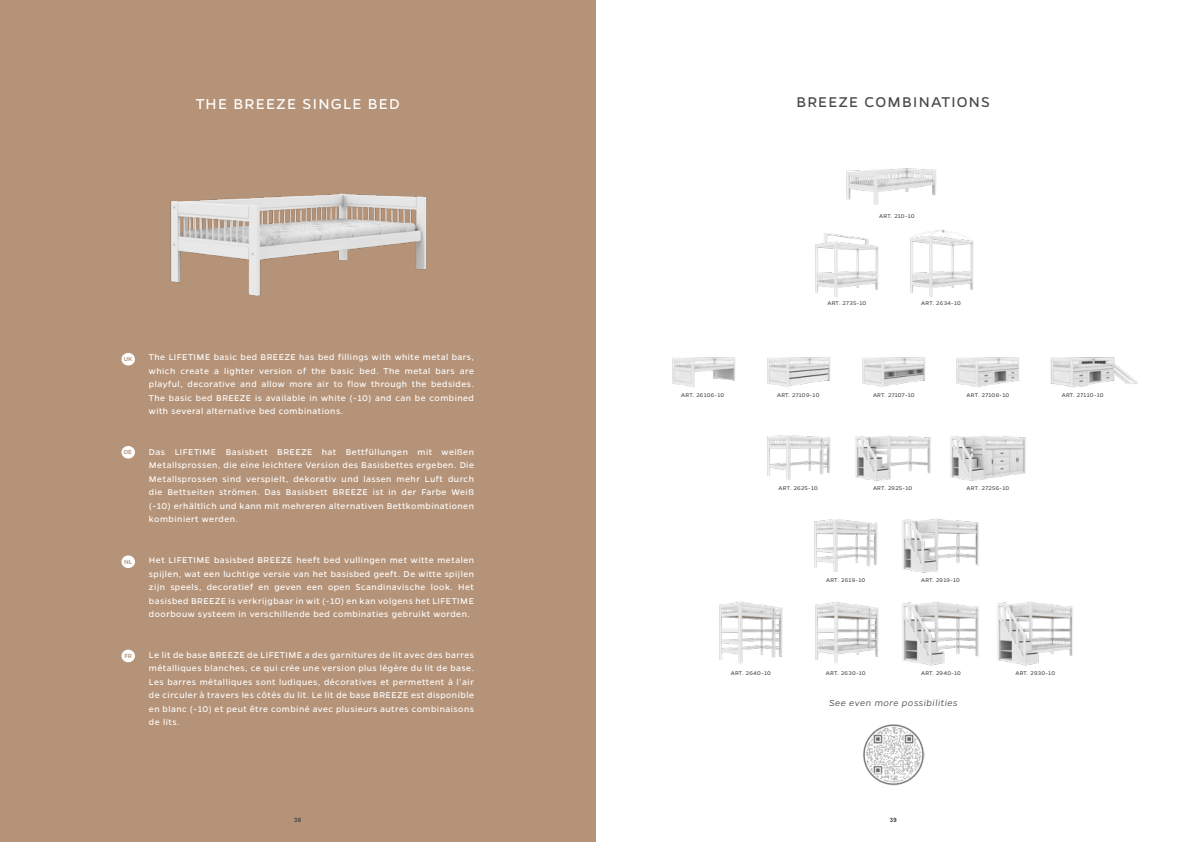
<style>
.page{position:relative;width:1191px;height:842px;background:#fff}
.page>*{position:absolute;margin:0;border:0;box-sizing:border-box;transform-origin:0 0}
.t1{font:16.2px "Gentona";letter-spacing:.08em;color:#fff}
.t2{font:16px "Gentona";letter-spacing:.08em;color:#474747}
.t3{font:italic 300 9.8px "Gentona";letter-spacing:.05em;color:#474747}
.t4{font:9.5px/13.5px "Gentona";letter-spacing:.05em;color:#fff;text-align:justify}
.t5{font:500 6.8px "Gentona";letter-spacing:-.025em;color:#b59378}
.t6{font:6.1px "Gentona";letter-spacing:.05em;color:#474747}
.t7{font:700 6px "Arial";color:#474747}
</style>
<div class="page">
<div style="left:0;top:0;width:595px;height:842px;background:#b59378"></div>
<div style="left:121px;top:353px;width:14px;height:12px;background:#fff;border-radius:50%"></div>
<div style="left:121px;top:446px;width:14px;height:13px;background:#fff;border-radius:50%"></div>
<div style="left:121px;top:555px;width:14px;height:13px;background:#fff;border-radius:50%"></div>
<div style="left:121px;top:650px;width:14px;height:12px;background:#fff;border-radius:50%"></div>
<img style="left:170px;top:193px;width:257px;height:103px">
<img style="left:863px;top:724px;width:61px;height:61px">
<img style="left:846px;top:168px;width:90px;height:37px">
<img style="left:672px;top:357px;width:63px;height:31px">
<img style="left:862px;top:357px;width:63px;height:31px">
<img style="left:814px;top:519px;width:64px;height:53px">
<img style="left:767px;top:435px;width:64px;height:45px">
<img style="left:815px;top:601px;width:64px;height:63px">
<img style="left:910px;top:229px;width:64px;height:68px">
<img style="left:719px;top:601px;width:64px;height:63px">
<img style="left:956px;top:357px;width:63px;height:31px">
<img style="left:767px;top:357px;width:63px;height:31px">
<img style="left:1118px;top:366px;width:19px;height:18px">
<img style="left:950px;top:435px;width:76px;height:46px">
<img style="left:815px;top:233px;width:64px;height:64px">
<img style="left:902px;top:518px;width:77px;height:55px">
<img style="left:855px;top:435px;width:76px;height:46px">
<img style="left:997px;top:601px;width:76px;height:65px">
<img style="left:902px;top:601px;width:77px;height:65px">
<img style="left:1050px;top:357px;width:68px;height:31px">
<h1 class="t1" style="left:196px;top:94px;width:206px">THE BREEZE SINGLE BED</h1>
<h2 class="t2" style="left:796px;top:93px;width:195px">BREEZE COMBINATIONS</h2>
<p class="t5" style="left:124px;top:355px;width:10px">UK</p>
<p class="t5" style="left:124px;top:448px;width:10px">DE</p>
<p class="t5" style="left:124px;top:558px;width:10px">NL</p>
<p class="t5" style="left:124px;top:652px;width:9px">FR</p>
<p class="t4" style="left:149px;top:350px;width:326px">The LIFETIME basic bed BREEZE has bed fillings with white metal bars, which create a lighter version of the basic bed. The metal bars are playful, decorative and allow more air to flow through the bedsides.<br>The basic bed BREEZE is available in white (-10) and can be combined with several alternative bed combinations.</p>
<p class="t4" style="left:149px;top:445px;width:326px">Das LIFETIME Basisbett BREEZE hat Bettfüllungen mit weißen Metallsprossen, die eine leichtere Version des Basisbettes ergeben. Die Metallsprossen sind verspielt, dekorativ und lassen mehr Luft durch die Bettseiten strömen. Das Basisbett BREEZE ist in der Farbe Weiß (-10) erhältlich und kann mit mehreren alternativen Bettkombinationen kombiniert werden.</p>
<p class="t4" style="left:149px;top:553px;width:326px">Het LIFETIME basisbed BREEZE heeft bed vullingen met witte metalen spijlen, wat een luchtige versie van het basisbed geeft. De witte spijlen zijn speels, decoratief en geven een open Scandinavische look. Het basisbed BREEZE is verkrijgbaar in wit (-10) en kan volgens het LIFETIME doorbouw systeem in verschillende bed combinaties gebruikt worden.</p>
<p class="t4" style="left:149px;top:648px;width:326px">Le lit de base BREEZE de LIFETIME a des garnitures de lit avec des barres métalliques blanches, ce qui crée une version plus légère du lit de base.<br>Les barres métalliques sont ludiques, décoratives et permettent à l’air de circuler à travers les côtés du lit. Le lit de base BREEZE est disponible en blanc (-10) et peut être combiné avec plusieurs autres combinaisons de lits.</p>
<p class="t6" style="left:879px;top:212px;width:37px">ART. 210-10</p>
<p class="t6" style="left:827px;top:300px;width:40px">ART. 2735-10</p>
<p class="t6" style="left:921px;top:300px;width:41px">ART. 2634-10</p>
<p class="t6" style="left:681px;top:391px;width:44px">ART. 26106-10</p>
<p class="t6" style="left:777px;top:391px;width:44px">ART. 27109-10</p>
<p class="t6" style="left:873px;top:391px;width:43px">ART. 27107-10</p>
<p class="t6" style="left:966px;top:391px;width:44px">ART. 27108-10</p>
<p class="t6" style="left:1061px;top:391px;width:43px">ART. 27110-10</p>
<p class="t6" style="left:778px;top:485px;width:41px">ART. 2625-10</p>
<p class="t6" style="left:873px;top:485px;width:41px">ART. 2925-10</p>
<p class="t6" style="left:966px;top:485px;width:44px">ART. 27256-10</p>
<p class="t6" style="left:826px;top:576px;width:40px">ART. 2619-10</p>
<p class="t6" style="left:921px;top:576px;width:40px">ART. 2919-10</p>
<p class="t6" style="left:731px;top:670px;width:42px">ART. 2640-10</p>
<p class="t6" style="left:826px;top:670px;width:41px">ART. 2630-10</p>
<p class="t6" style="left:921px;top:670px;width:42px">ART. 2940-10</p>
<p class="t6" style="left:1015px;top:670px;width:41px">ART. 2930-10</p>
<p class="t3" style="left:829px;top:698px;width:130px">See even more possibilities</p>
<p class="t7" style="left:294px;top:816px;width:9px">38</p>
<p class="t7" style="left:889px;top:816px;width:9px">39</p>
</div>
